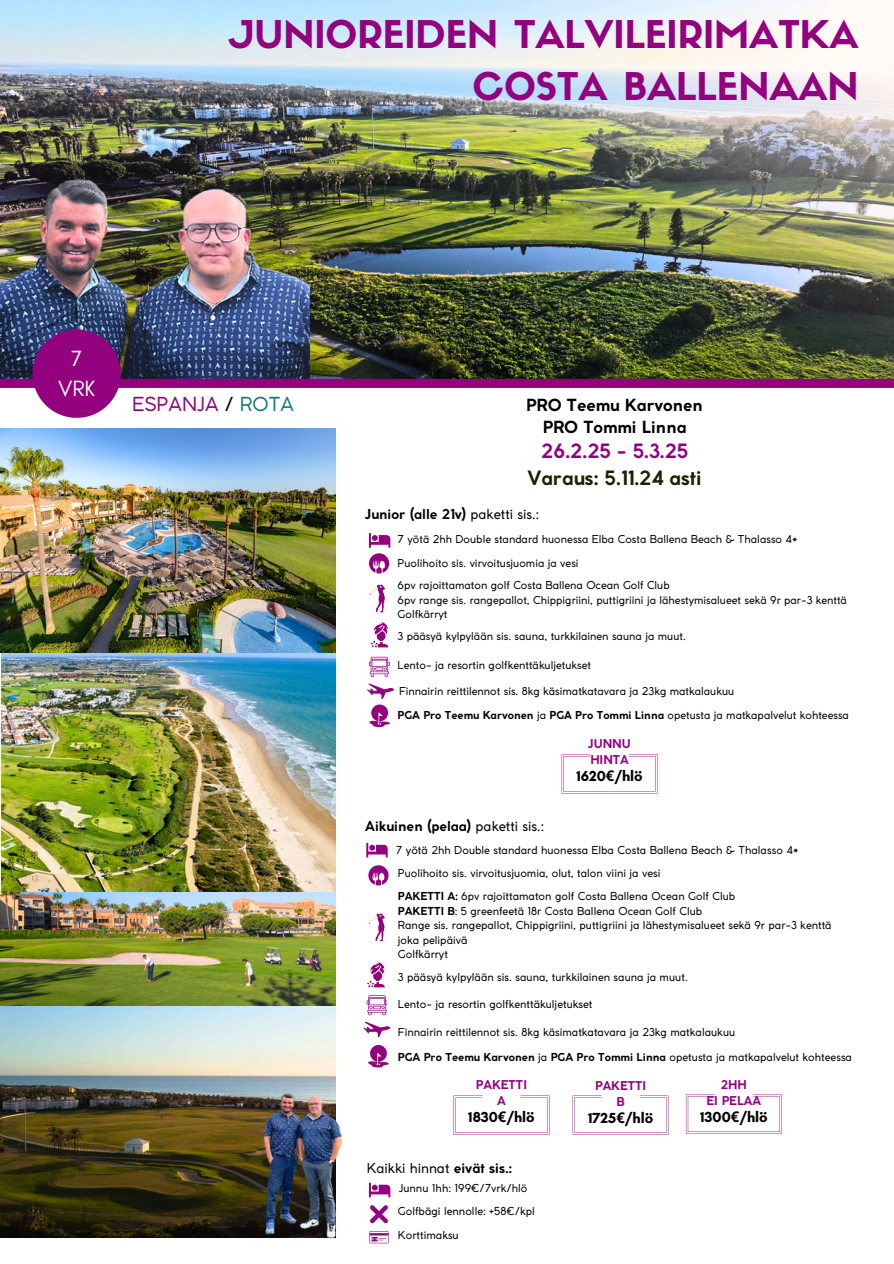
<style>
.page{position:relative;width:894px;height:1264px;background:#fff}
.page>*{position:absolute;margin:0;border:0;box-sizing:border-box;transform-origin:0 0}
.t1{font:37.5px/51.8px "Sifonn Basic";color:#93017e;text-align:right}
.t2{font:22.5px/30.3px "Glacial Indifference";color:#fff;text-align:center}
.t3{font:700 19.5px/27px "Coco Gothic";color:#231d00;text-align:center}
.t4{font:19.05px "Coco Gothic";color:#93017e}
.t5{font:700 16.5px/22.5px "Coco Gothic";color:#000;text-align:center}
.t6{font:700 14.85px "Glacial Indifference";color:#000}
.t7{font:700 13.5px "Coco Gothic";color:#000}
.t8{font:13.5px "Coco Gothic";color:#000}
.t9{font:700 12px "Coco Gothic";color:#93017e}
.t10{font:10.8px/14.4px "Coco Gothic";color:#000}
.t11{font:700 10.8px "Coco Gothic";color:#000}
.s1{color:#000}
.s2{color:#167b78}
.s3{color:#93017e}
.s4{font-weight:400}
.s5{font-family:"Noto Sans"}
.s6{font-weight:700}
</style>
<div class="page">
<img style="left:0;top:0;width:893px;height:379px">
<img style="left:0;top:170px;width:309px;height:209px">
<div style="left:0;top:379px;width:893px;height:9px;background:#93017e"></div>
<img style="left:0;top:429px;width:336px;height:808px">
<svg style="left:33px;top:330px;width:87px;height:87px"></svg>
<img style="left:249px;top:1088px;width:94px;height:150px">
<svg style="left:370px;top:1205px;width:17px;height:18px"></svg>
<svg style="left:369px;top:1231px;width:19px;height:12px"></svg>
<svg style="left:369px;top:533px;width:21px;height:14px"></svg>
<svg style="left:369px;top:584px;width:16px;height:28px"></svg>
<svg style="left:369px;top:553px;width:20px;height:20px"></svg>
<svg style="left:369px;top:656px;width:20px;height:21px"></svg>
<svg style="left:370px;top:622px;width:19px;height:26px"></svg>
<svg style="left:367px;top:683px;width:26px;height:44px"></svg>
<svg style="left:561px;top:754px;width:96px;height:39px"></svg>
<svg style="left:685px;top:1094px;width:96px;height:39px"></svg>
<svg style="left:453px;top:1095px;width:96px;height:39px"></svg>
<svg style="left:572px;top:1095px;width:96px;height:39px"></svg>
<svg style="left:366px;top:842px;width:21px;height:15px"></svg>
<svg style="left:369px;top:913px;width:15px;height:28px"></svg>
<svg style="left:368px;top:865px;width:20px;height:20px"></svg>
<svg style="left:366px;top:995px;width:21px;height:20px"></svg>
<svg style="left:363px;top:1021px;width:27px;height:16px"></svg>
<svg style="left:366px;top:962px;width:20px;height:26px"></svg>
<svg style="left:368px;top:1045px;width:21px;height:22px"></svg>
<svg style="left:369px;top:1182px;width:21px;height:15px"></svg>
<p class="t1" style="left:229px;top:13px;width:630px">JUNIOREIDEN TALVILEIRIMATKA<br>COSTA BALLENAAN</p>
<h3 class="t2" style="left:58px;top:343px;width:39px">7<br>VRK</h3>
<h6 class="t4" style="left:132px;top:396px;width:163px">ESPANJA <span class="s1">/</span> <span class="s2">ROTA</span></h6>
<p class="t5" style="left:526px;top:395px;width:178px">PRO Teemu Karvonen<br>PRO Tommi Linna</p>
<p class="t3" style="left:527px;top:439px;width:176px"><span class="s3">26.2.25 - 5.3.25<br></span>Varaus: 5.11.24 asti</p>
<p class="t7" style="left:365px;top:509px;width:175px">Junior (alle 21v) <span class="s4">paketti sis.:</span></p>
<p class="t10" style="left:398px;top:532px;width:401px">7 yötä 2hh Double standard huonessa Elba Costa Ballena Beach &amp; Thalasso 4*</p>
<p class="t10" style="left:397px;top:556px;width:182px">Puolihoito sis. virvoitusjuomia ja vesi</p>
<p class="t10" style="left:397px;top:579px;width:273px">6pv rajoittamaton golf Costa Ballena Ocean Golf Club</p>
<p class="t10" style="left:397px;top:593px;width:451px">6pv range sis. rangepallot, Chippigriini, puttigriini ja lähestymisalueet sekä 9r par-3 kenttä</p>
<p class="t10" style="left:397px;top:608px;width:51px">Golfkärryt</p>
<p class="t10" style="left:397px;top:629px;width:289px">3 pääsyä kylpylään sis. sauna, turkkilainen sauna ja muut.</p>
<p class="t10" style="left:397px;top:658px;width:195px">Lento- ja resortin golfkenttäkuljetukset</p>
<p class="t10" style="left:399px;top:685px;width:337px">Finnairin reittilennot sis. 8kg käsimatkatavara ja 23kg matkalaukuu</p>
<p class="t11" style="left:397px;top:711px;width:453px">PGA Pro Teemu Karvonen <span class="s4">ja</span> PGA Pro Tommi Linna <span class="s4">opetusta ja matkapalvelut kohteessa</span></p>
<h6 class="t9" style="left:588px;top:738px;width:44px">JUNNU</h6>
<p class="t9" style="left:590px;top:754px;width:40px">HINTA</p>
<p class="t7" style="left:365px;top:820px;width:180px">Aikuinen (pelaa) <span class="s4">paketti sis.:</span></p>
<h5 class="t6" style="left:576px;top:766px;width:68px">1620<span class="s5">€</span>/hlö</h5>
<p class="t10" style="left:396px;top:843px;width:403px">7 yötä 2hh Double standard huonessa Elba Costa Ballena Beach &amp; Thalasso 4*</p>
<p class="t10" style="left:398px;top:867px;width:264px">Puolihoito sis. virvoitusjuomia, olut, talon viini ja vesi</p>
<p class="t10" style="left:398px;top:890px;width:339px"><span class="s6">PAKETTI A:</span> 6pv rajoittamaton golf Costa Ballena Ocean Golf Club</p>
<p class="t10" style="left:398px;top:904px;width:306px"><span class="s6">PAKETTI B</span>: 5 greenfeetä 18r Costa Ballena Ocean Golf Club</p>
<p class="t10" style="left:398px;top:918px;width:435px">Range sis. rangepallot, Chippigriini, puttigriini ja lähestymisalueet sekä 9r par-3 kenttä joka pelipäivä</p>
<p class="t10" style="left:398px;top:947px;width:52px">Golfkärryt</p>
<p class="t10" style="left:398px;top:971px;width:291px">3 pääsyä kylpylään sis. sauna, turkkilainen sauna ja muut.</p>
<p class="t10" style="left:398px;top:998px;width:196px">Lento- ja resortin golfkenttäkuljetukset</p>
<p class="t10" style="left:398px;top:1025px;width:339px">Finnairin reittilennot sis. 8kg käsimatkatavara ja 23kg matkalaukuu</p>
<p class="t11" style="left:398px;top:1053px;width:455px">PGA Pro Teemu Karvonen <span class="s4">ja</span> PGA Pro Tommi Linna <span class="s4">opetusta ja matkapalvelut kohteessa</span></p>
<p class="t9" style="left:476px;top:1080px;width:53px">PAKETTI</p>
<p class="t9" style="left:497px;top:1096px;width:10px">A</p>
<p class="t6" style="left:468px;top:1107px;width:68px">1830<span class="s5">€</span>/hlö</p>
<p class="t8" style="left:366px;top:1163px;width:147px">Kaikki hinnat <span class="s6">eivät sis.:</span></p>
<p class="t10" style="left:399px;top:1181px;width:130px">Junnu 1hh: 199€/7vrk/hlö</p>
<p class="t10" style="left:398px;top:1205px;width:138px">Golfbägi lennolle: +58€/kpl</p>
<p class="t10" style="left:398px;top:1228px;width:62px">Korttimaksu</p>
<p class="t9" style="left:595px;top:1081px;width:53px">PAKETTI</p>
<p class="t9" style="left:616px;top:1097px;width:10px">B</p>
<p class="t6" style="left:588px;top:1108px;width:67px">1725<span class="s5">€</span>/hlö</p>
<p class="t9" style="left:720px;top:1080px;width:27px">2HH</p>
<p class="t9" style="left:706px;top:1096px;width:56px">EI PELAA</p>
<p class="t6" style="left:700px;top:1107px;width:69px">1300<span class="s5">€</span>/hlö</p>
</div>
